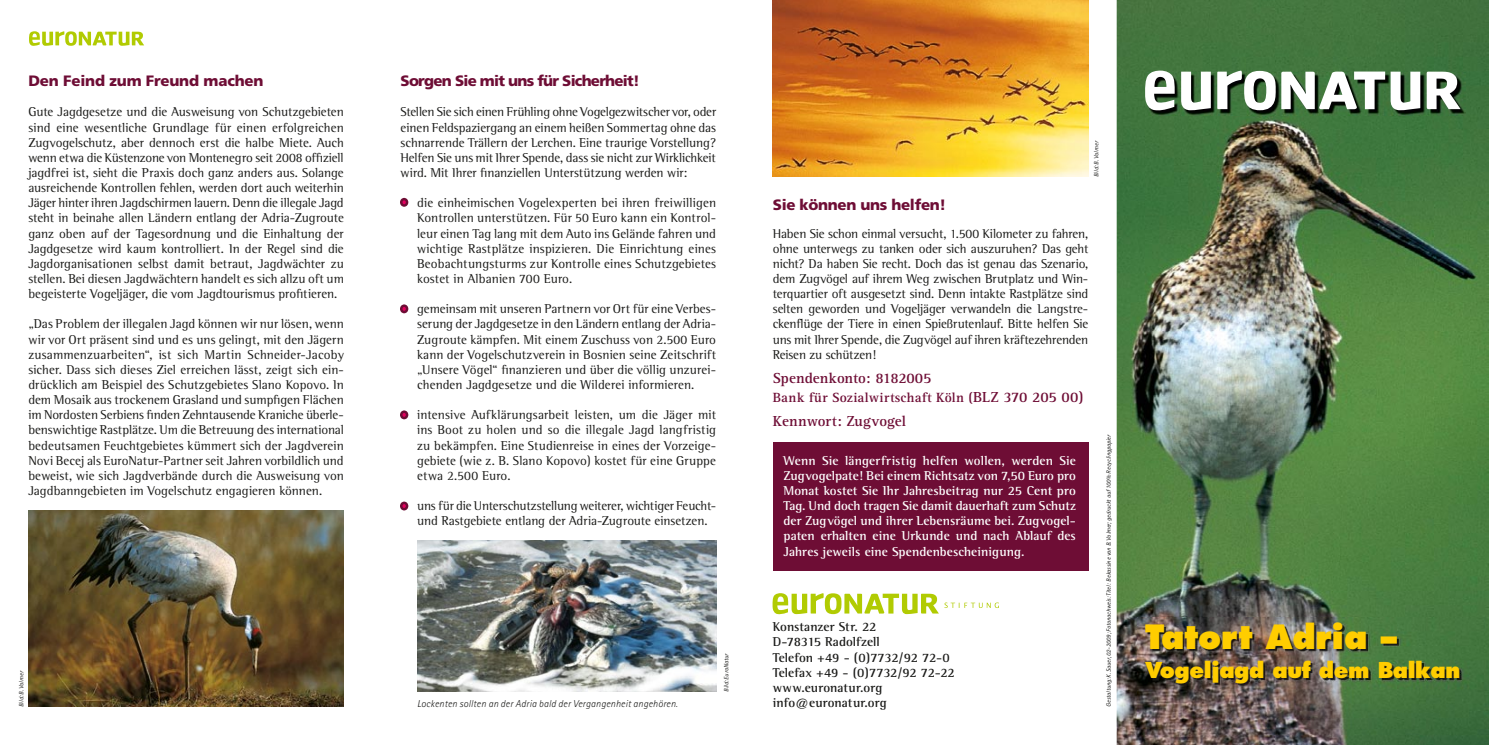
<style>
.page{position:relative;width:1489px;height:745px;background:#fff}
.page>*{position:absolute;margin:0;border:0;box-sizing:border-box;transform-origin:0 0}
.t1{font:800 32.5px "Futura";letter-spacing:-.005em;color:#ffcd00}
.t2{font:800 21.25px "Futura";letter-spacing:-.02em;color:#ffcd00}
.t3{font:900 15px "Frutiger";letter-spacing:-.02em;color:#6e0d35}
.t4{font:700 15px "Rotis Serif";letter-spacing:-.005em;color:#6e0d35}
.t5{font:900 15px "Frutiger";letter-spacing:-.05em;color:#6e0d35}
.t6{font:700 13.75px "Rotis Serif";letter-spacing:.02em;color:#6e0d35}
.t7{font:13.12px/15.1px "Rotis Semi Serif";color:#1a1a18;text-align:justify}
.t8{font:700 13.12px/15.1px "Rotis Semi Serif";letter-spacing:.005em;color:#fff;text-align:justify}
.t9{font:700 13.12px/15.1px "Rotis Semi Serif";letter-spacing:-.005em;color:#1a1a18}
.t10{font:italic 300 10px "Rotis Sans Serif";letter-spacing:.02em;color:#1a1a18}
.t11{font:italic 6.25px "Rotis Sans Serif";color:#1a1a18}
.s1{font-size:15px}
</style>
<div class="page">
<img style="left:1116px;top:0;width:372px;height:744px">
<div style="left:772px;top:442px;width:316px;height:128px;background:#6e0d35"></div>
<svg style="left:400px;top:198px;width:8px;height:9px"></svg>
<img style="left:1137px;top:617px;width:351px;height:110px">
<svg style="left:400px;top:304px;width:8px;height:9px"></svg>
<svg style="left:29px;top:31px;width:115px;height:15px"></svg>
<svg style="left:772px;top:593px;width:166px;height:21px"></svg>
<svg style="left:944px;top:602px;width:54px;height:5px"></svg>
<img style="left:1147px;top:73px;width:318px;height:42px">
<svg style="left:1144px;top:71px;width:30px;height:40px"></svg>
<svg style="left:1217px;top:70px;width:167px;height:40px"></svg>
<svg style="left:1180px;top:72px;width:30px;height:38px"></svg>
<svg style="left:1426px;top:72px;width:34px;height:37px"></svg>
<svg style="left:1390px;top:72px;width:30px;height:38px"></svg>
<svg style="left:400px;top:410px;width:8px;height:9px"></svg>
<svg style="left:400px;top:501px;width:8px;height:9px"></svg>
<img style="left:772px;top:0;width:316px;height:177px">
<img style="left:417px;top:540px;width:299px;height:151px">
<img style="left:28px;top:510px;width:316px;height:196px">
<p class="t3" style="left:28px;top:72px;width:237px">Den Feind zum Freund machen</p>
<p class="t7" style="left:28px;top:104px;width:317px">Gute Jagdgesetze und die Ausweisung von Schutzgebieten sind eine wesentliche Grundlage für einen erfolgreichen Zugvogelschutz, aber dennoch erst die halbe Miete. Auch wenn etwa die Küstenzone von Montenegro seit 2008 offiziell jagdfrei ist, sieht die Praxis doch ganz anders aus. Solange ausreichende Kontrollen fehlen, werden dort auch weiterhin Jäger hinter ihren Jagdschirmen lauern. Denn die illegale Jagd steht in beinahe allen Ländern entlang der Adria-Zugroute ganz oben auf der Tagesordnung und die Einhaltung der Jagdgesetze wird kaum kontrolliert. In der Regel sind die Jagdorganisationen selbst damit betraut, Jagdwächter zu stellen. Bei diesen Jagdwächtern handelt es sich allzu oft um begeisterte Vogeljäger, die vom Jagdtourismus profitieren.</p>
<p class="t7" style="left:28px;top:316px;width:317px">„Das Problem der illegalen Jagd können wir nur lösen, wenn wir vor Ort präsent sind und es uns gelingt, mit den Jägern zusammenzuarbeiten“, ist sich Martin Schneider-Jacoby sicher. Dass sich dieses Ziel erreichen lässt, zeigt sich ein&shy;drücklich am Beispiel des Schutzgebietes Slano Kopovo. In dem Mosaik aus trockenem Grasland und sumpfigen Flächen im Nordosten Serbiens finden Zehntausende Kraniche überle&shy;benswichtige Rastplätze. Um die Betreuung des international bedeutsamen Feuchtgebietes kümmert sich der Jagdverein Novi Becej als EuroNatur-Partner seit Jahren vorbildlich und beweist, wie sich Jagdverbände durch die Ausweisung von Jagdbanngebieten im Vogelschutz engagieren können.</p>
<p class="t11" style="left:18px;top:706px;width:38px;rotate:-90deg">Bild: B. Volmer</p>
<p class="t5" style="left:400px;top:72px;width:241px">Sorgen Sie mit uns für Sicherheit!</p>
<p class="t7" style="left:400px;top:104px;width:317px">Stellen Sie sich einen Frühling ohne Vogelgezwitscher vor, oder einen Feldspaziergang an einem heißen Sommertag ohne das schnarrende Trällern der Lerchen. Eine traurige Vorstellung?<br>Helfen Sie uns mit Ihrer Spende, dass sie nicht zur Wirklichkeit wird. Mit Ihrer finanziellen Unterstützung werden wir:</p>
<p class="t7" style="left:417px;top:195px;width:300px">die einheimischen Vogelexperten bei ihren freiwilligen Kontrollen unterstützen. Für 50 Euro kann ein Kontrol&shy;leur einen Tag lang mit dem Auto ins Gelände fahren und wichtige Rastplätze inspizieren. Die Einrichtung eines Beobachtungsturms zur Kontrolle eines Schutzgebietes kostet in Albanien 700 Euro.</p>
<p class="t7" style="left:417px;top:301px;width:300px">gemeinsam mit unseren Partnern vor Ort für eine Verbes&shy;serung der Jagdgesetze in den Ländern entlang der Adria-Zugroute kämpfen. Mit einem Zuschuss von 2.500 Euro kann der Vogelschutzverein in Bosnien seine Zeitschrift „Unsere Vögel“ finanzieren und über die völlig unzurei&shy;chenden Jagdgesetze und die Wilderei informieren.</p>
<p class="t7" style="left:417px;top:407px;width:300px">intensive Aufklärungsarbeit leisten, um die Jäger mit ins Boot zu holen und so die illegale Jagd langfristig zu bekämpfen. Eine Studienreise in eines der Vorzeige&shy;gebiete (wie z. B. Slano Kopovo) kostet für eine Gruppe etwa 2.500 Euro.</p>
<p class="t7" style="left:417px;top:498px;width:300px">uns für die Unterschutzstellung weiterer, wichtiger Feucht&shy;und Rastgebiete entlang der Adria-Zugroute einsetzen.</p>
<p class="t10" style="left:417px;top:697px;width:262px">Lockenten sollten an der Adria bald der Vergangenheit angehören.</p>
<p class="t11" style="left:722px;top:691px;width:40px;rotate:-90deg">Bild: EuroNatur</p>
<p class="t3" style="left:772px;top:196px;width:175px">Sie können uns helfen!</p>
<p class="t11" style="left:1092px;top:177px;width:38px;rotate:-90deg">Bild: B. Volmer</p>
<p class="t7" style="left:772px;top:225px;width:317px">Haben Sie schon einmal versucht, 1.500 Kilometer zu fahren, ohne unterwegs zu tanken oder sich auszuruhen? Das geht nicht? Da haben Sie recht. Doch das ist genau das Szenario, dem Zugvögel auf ihrem Weg zwischen Brutplatz und Win&shy;terquartier oft ausgesetzt sind. Denn intakte Rastplätze sind selten geworden und Vogeljäger verwandeln die Langstre&shy;ckenflüge der Tiere in einen Spießrutenlauf. Bitte helfen Sie uns mit Ihrer Spende, die Zugvögel auf ihren kräftezehrenden Reisen zu schützen!</p>
<p class="t4" style="left:772px;top:369px;width:160px">Spendenkonto: 8182005</p>
<p class="t6" style="left:772px;top:389px;width:312px">Bank für Sozialwirtschaft Köln (<span class="s1">BLZ 370 205 00)</span></p>
<p class="t4" style="left:772px;top:412px;width:135px">Kennwort: Zugvogel</p>
<p class="t11" style="left:1104px;top:706px;width:274px;rotate:-90deg">Ge stal tung: K. Sauer, 02-2009; Fotonachweis: Titel: Bekassine von B. Volmer; gedruckt auf 100% Recyclingpapier</p>
<p class="t8" style="left:783px;top:452px;width:294px">Wenn Sie längerfristig helfen wollen, werden Sie Zugvogelpate! Bei einem Richtsatz von 7,50 Euro pro Monat kostet Sie Ihr Jahresbeitrag nur 25 Cent pro Tag. Und doch tragen Sie damit dauerhaft zum Schutz der Zugvögel und ihrer Lebensräume bei. Zugvogel&shy;paten erhalten eine Urkunde und nach Ablauf des Jahres jeweils eine Spendenbescheinigung.</p>
<p class="t9" style="left:772px;top:618px;width:183px">Konstanzer Str. 22<br>D-78315 Radolfzell<br>Telefon +49 - (0)7732/92 72-0<br>Telefax +49 - (0)7732/92 72-22 www.euronatur.org info@euronatur.org</p>
<h1 class="t1" style="left:1144px;top:616px;width:253px">Tatort Adria –</h1>
<h2 class="t2" style="left:1144px;top:656px;width:317px">Vogeljagd auf dem Balkan</h2>
</div>
